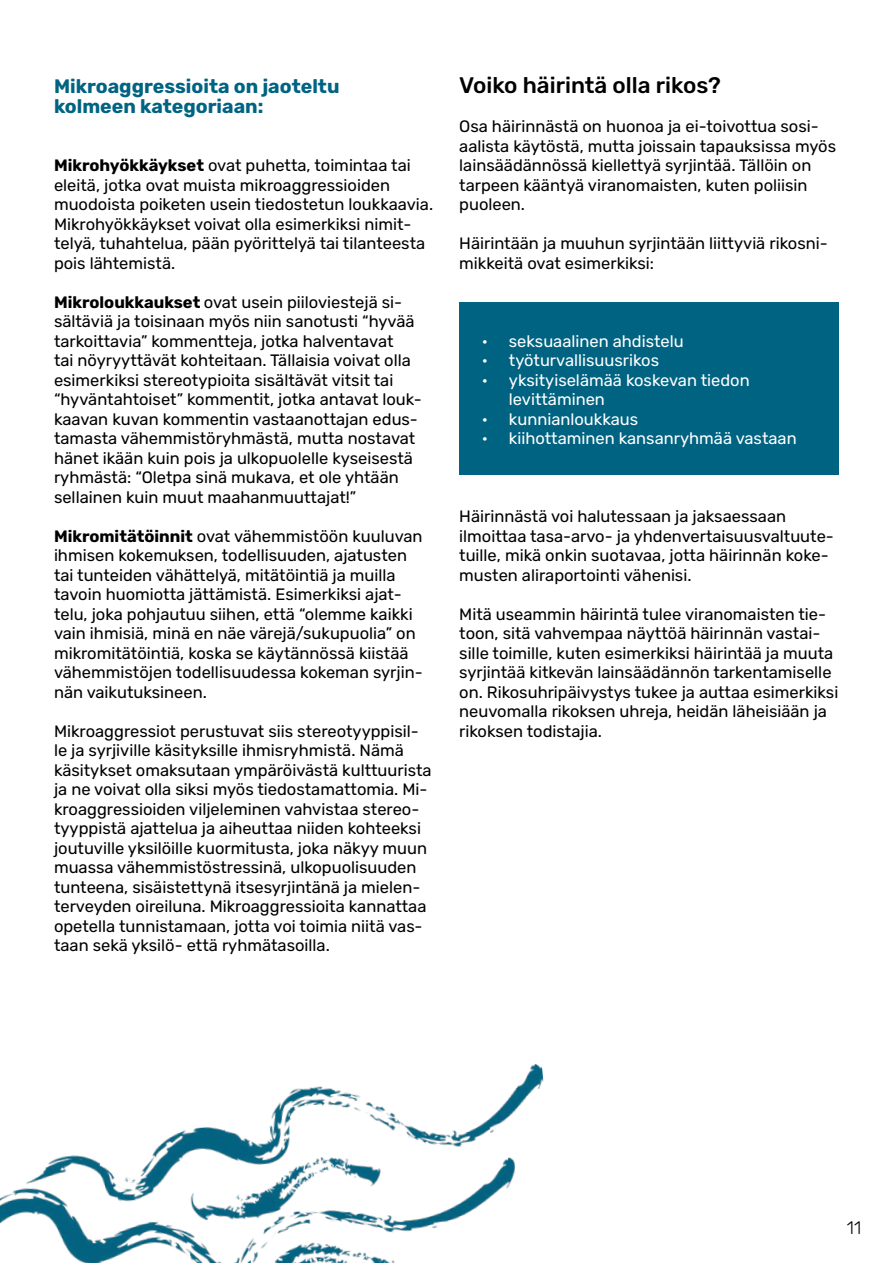
<style>
.page{position:relative;width:893px;height:1263px;background:#fff}
.page>*{position:absolute;margin:0;border:0;box-sizing:border-box;transform-origin:0 0}
.t1{font:500 22.5px "Rubik";color:#000}
.t2{font:700 19.5px/19.5px "Rubik";color:#006382}
.t3{font:300 18px "Rubik";color:#000}
.t4{font:16.5px/19.5px "Rubik";color:#000}
.t5{font:16.5px/19.5px "Rubik";color:#fff}
.s1{font-weight:700}
</style>
<div class="page">
<div style="left:459px;top:302px;width:380px;height:173px;background:#006382"></div>
<img style="left:0;top:1063px;width:544px;height:200px">
<p class="t2" style="left:54px;top:77px;width:287px">Mikroaggressioita on jaoteltu kolmeen kategoriaan:</p>
<p class="t4" style="left:54px;top:156px;width:381px"><span class="s1">Mikrohyökkäykset</span> ovat puhetta, toimintaa tai eleitä, jotka ovat muista mikroaggressioiden muodoista poiketen usein tiedostetun loukkaavia.<br>Mikrohyökkäykset voivat olla esimerkiksi nimit&shy;telyä, tuhahtelua, pään pyörittelyä tai tilanteesta pois lähtemistä.</p>
<p class="t4" style="left:54px;top:292px;width:369px"><span class="s1">Mikroloukkaukset</span> ovat usein piiloviestejä si&shy;sältäviä ja toisinaan myös niin sanotusti “hyvää tarkoittavia” kommentteja, jotka halventavat<br>tai nöyryyttävät kohteitaan. Tällaisia voivat olla esimerkiksi stereotypioita sisältävät vitsit tai “hyväntahtoiset” kommentit, jotka antavat louk&shy;kaavan kuvan kommentin vastaanottajan edus&shy;tamasta vähemmistöryhmästä, mutta nostavat hänet ikään kuin pois ja ulkopuolelle kyseisestä ryhmästä: “Oletpa sinä mukava, et ole yhtään sellainen kuin muut maahanmuuttajat!”</p>
<p class="t4" style="left:54px;top:527px;width:370px"><span class="s1">Mikromitätöinnit</span> ovat vähemmistöön kuuluvan ihmisen kokemuksen, todellisuuden, ajatusten tai tunteiden vähättelyä, mitätöintiä ja muilla tavoin huomiotta jättämistä. Esimerkiksi ajat&shy;telu, joka pohjautuu siihen, että “olemme kaikki vain ihmisiä, minä en näe värejä/sukupuolia” on mikromitätöintiä, koska se käytännössä kiistää vähemmistöjen todellisuudessa kokeman syrjin&shy;nän vaikutuksineen.</p>
<p class="t4" style="left:54px;top:722px;width:379px">Mikroaggressiot perustuvat siis stereotyyppisil&shy;le ja syrjiville käsityksille ihmisryhmistä. Nämä käsitykset omaksutaan ympäröivästä kulttuurista ja ne voivat olla siksi myös tiedostamattomia. Mi&shy;kroaggressioiden viljeleminen vahvistaa stereo&shy;tyyppistä ajattelua ja aiheuttaa niiden kohteeksi joutuville yksilöille kuormitusta, joka näkyy muun muassa vähemmistöstressinä, ulkopuolisuuden tunteena, sisäistettynä itsesyrjintänä ja mielen&shy;terveyden oireiluna. Mikroaggressioita kannattaa opetella tunnistamaan, jotta voi toimia niitä vas&shy;taan sekä yksilö- että ryhmätasoilla.</p>
<h1 class="t1" style="left:459px;top:72px;width:263px">Voiko häirintä olla rikos?</h1>
<p class="t4" style="left:459px;top:117px;width:378px">Osa häirinnästä on huonoa ja ei-toivottua sosi&shy;aalista käytöstä, mutta joissain tapauksissa myös lainsäädännössä kiellettyä syrjintää. Tällöin on tarpeen kääntyä viranomaisten, kuten poliisin puoleen.</p>
<p class="t4" style="left:459px;top:234px;width:370px">Häirintään ja muuhun syrjintään liittyviä rikosni&shy;mikkeitä ovat esimerkiksi:</p>
<p class="t5" style="left:482px;top:331px;width:203px">• seksuaalinen ahdistelu</p>
<p class="t5" style="left:482px;top:351px;width:179px">• työturvallisuusrikos</p>
<p class="t5" style="left:509px;top:370px;width:242px;text-indent:-27px">• yksityiselämää koskevan tiedon levittäminen</p>
<p class="t5" style="left:482px;top:409px;width:158px">• kunnianloukkaus</p>
<p class="t5" style="left:482px;top:429px;width:316px">• kiihottaminen kansanryhmää vastaan</p>
<p class="t4" style="left:459px;top:507px;width:376px">Häirinnästä voi halutessaan ja jaksaessaan ilmoittaa tasa-arvo- ja yhdenvertaisuusvaltuute&shy;tuille, mikä onkin suotavaa, jotta häirinnän koke&shy;musten aliraportointi vähenisi.</p>
<p class="t4" style="left:459px;top:604px;width:381px">Mitä useammin häirintä tulee viranomaisten tie&shy;toon, sitä vahvempaa näyttöä häirinnän vastai&shy;sille toimille, kuten esimerkiksi häirintää ja muuta syrjintää kitkevän lainsäädännön tarkentamiselle on. Rikosuhripäivystys tukee ja auttaa esimerkiksi neuvomalla rikoksen uhreja, heidän läheisiään ja rikoksen todistajia.</p>
<p class="t3" style="left:847px;top:1218px;width:16px">11</p>
</div>
